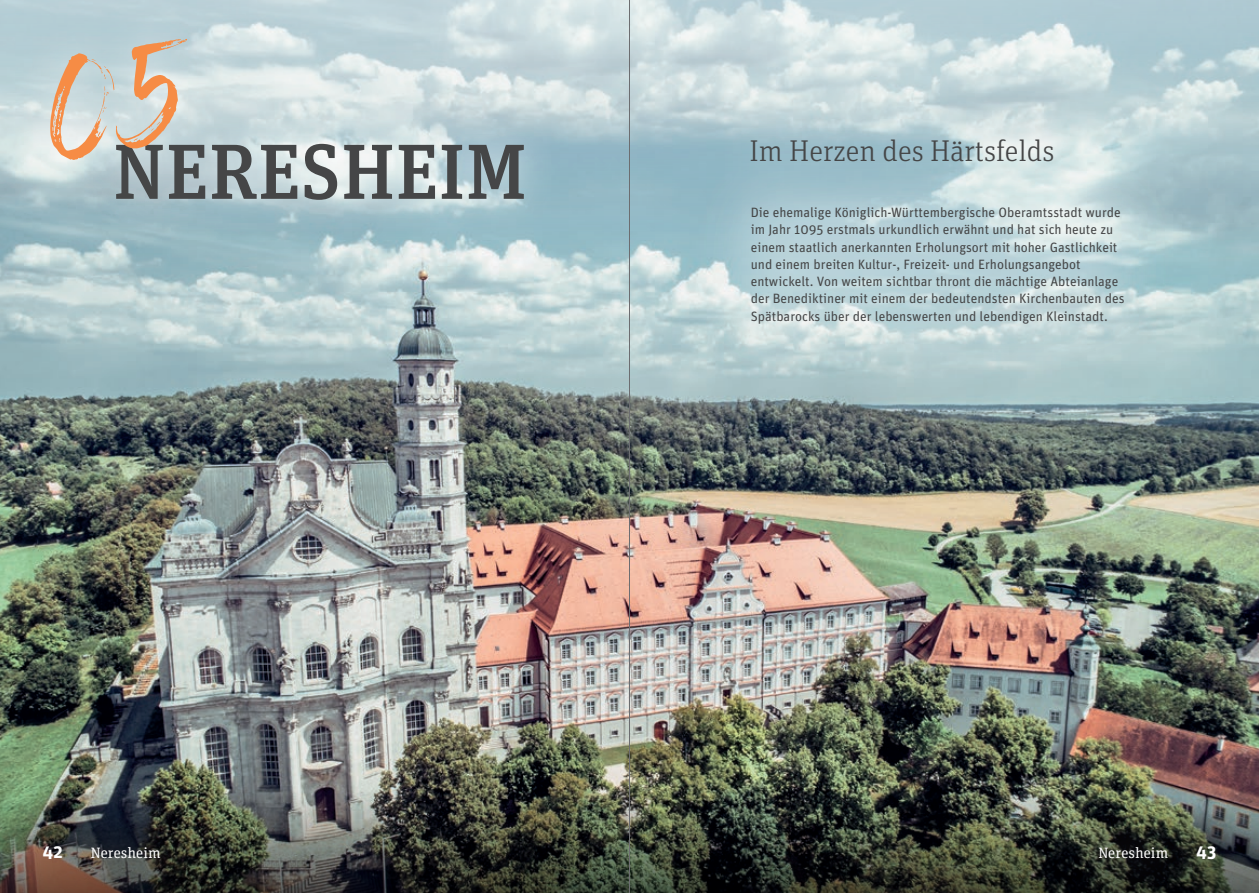
<style>
.page{position:relative;width:1259px;height:893px;background:#fff}
.page>*{position:absolute;margin:0;border:0;box-sizing:border-box;transform-origin:0 0}
.t1{font:500 78px "Unit Slab Pro";letter-spacing:.01em;color:#454647}
.t2{font:300 30px "Unit Slab Pro";color:#454647}
.t3{font:700 18px "Unit Pro";color:#fff}
.t4{font:15px "Unit Slab Pro";letter-spacing:.01em;color:#fff}
.t5{font:13.5px/17.2px "Unit Pro";color:#454647}
</style>
<div class="page">
<img style="left:0;top:0;width:1259px;height:762px">
<img style="left:0;top:762px;width:1259px;height:131px">
<div style="left:1153px;top:801px;width:106px;height:92px;background:#231f20;opacity:.75"></div>
<div style="left:0;top:801px;width:107px;height:92px;background:#231f20;opacity:.75"></div>
<div style="left:1054px;top:802px;width:157px;height:91px;background:#231f20;opacity:.75"></div>
<div style="left:47px;top:802px;width:157px;height:91px;background:#231f20;opacity:.75"></div>
<div style="left:12px;top:2px;width:1184px;height:399px;background:#fff;opacity:.75"></div>
<div style="left:682px;top:138px;width:508px;height:253px;background:#fff;opacity:.2"></div>
<hr style="left:629px;top:0;width:1px;height:893px;background:#6c6d70">
<svg style="left:38px;top:37px;width:166px;height:126px;background:#cbdbdf"></svg>
<h1 class="t1" style="left:113px;top:117px;width:415px">NERESHEIM</h1>
<h2 class="t2" style="left:749px;top:131px;width:306px">Im Herzen des Härtsfelds</h2>
<p class="t5" style="left:750px;top:203px;width:375px">Die ehemalige Königlich-Württembergische Oberamtsstadt wurde im Jahr 1095 erstmals urkundlich erwähnt und hat sich heute zu einem staatlich anerkannten Erholungsort mit hoher Gastlichkeit und einem breiten Kultur-, Freizeit- und Erholungsangebot entwickelt. Von weitem sichtbar thront die mächtige Abteianlage der Benediktiner mit einem der bedeutendsten Kirchenbauten des Spätbarocks über der lebenswerten und lebendigen Kleinstadt.</p>
<h3 class="t3" style="left:43px;top:838px;width:22px">42</h3>
<p class="t4" style="left:91px;top:842px;width:71px">Neresheim</p>
<p class="t4" style="left:1098px;top:842px;width:71px">Neresheim</p>
<h3 class="t3" style="left:1196px;top:838px;width:22px">43</h3>
</div>
